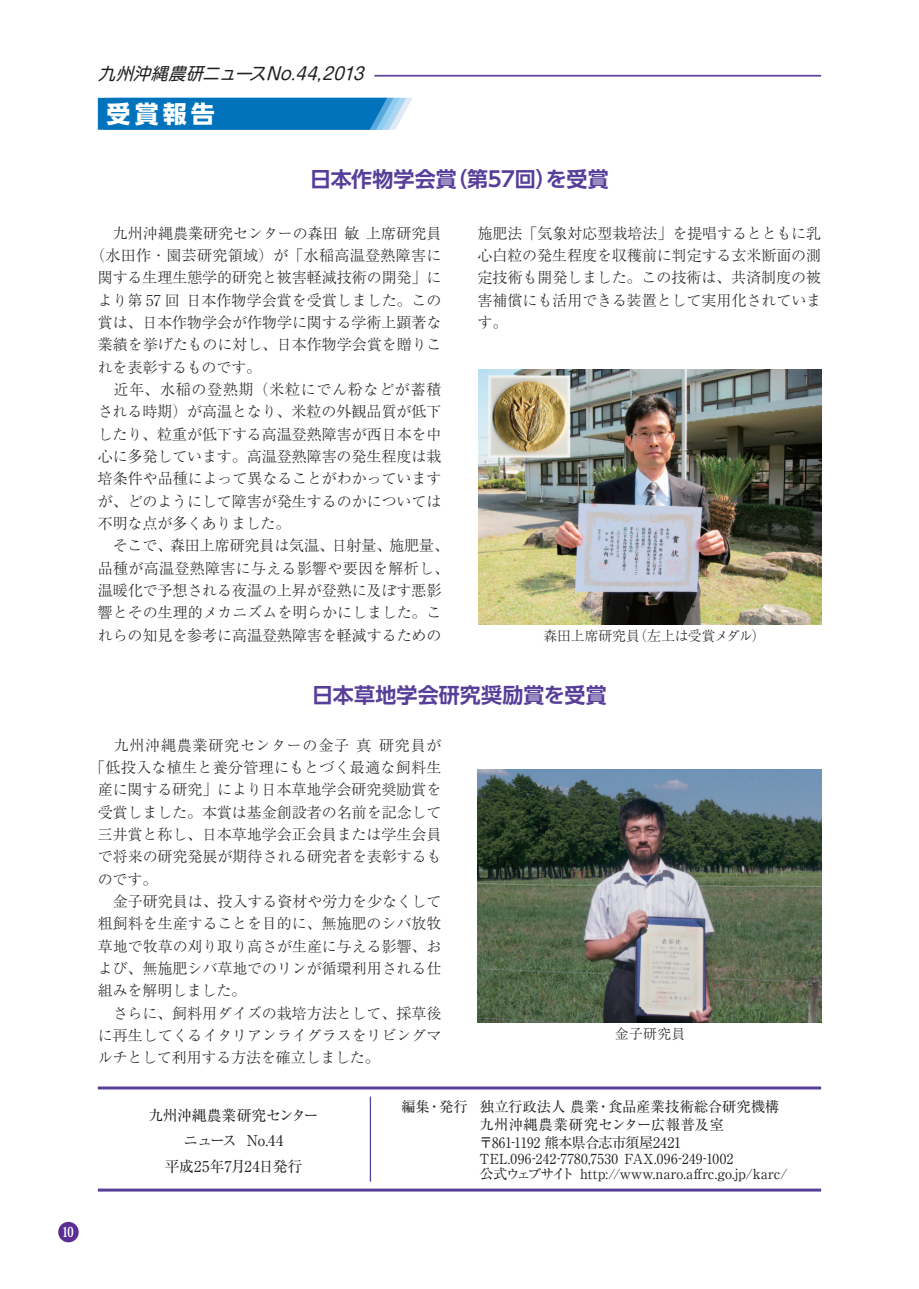
<style>
.page{position:relative;width:919px;height:1289px;background:#fff}
.page>*{position:absolute;margin:0;border:0;box-sizing:border-box;transform-origin:0 0}
.t1{font:700 24px "UD Shin Go Pro";color:#fff}
.t2{font:700 21px "UD Shin Go Pro De";letter-spacing:.005em;color:#573e99}
.t3{font:italic 16.95px "Shin M Go Pr 6 N";color:#231f20}
.t4{font:300 15px/22.4px "Ryumin Pr 6";letter-spacing:-.005em;color:#231f20;text-align:justify}
.t5{font:300 15px "Ryumin Pr 6";letter-spacing:.02em;color:#231f20}
.t6{font:300 15px "Ryumin Pr 6";letter-spacing:.05em;color:#231f20}
.t7{font:14.85px/25.5px "Ryumin Pr 6";letter-spacing:-.03em;color:#231f20;text-align:center}
.t8{font:14.4px/18px "Ryumin Pr 6";letter-spacing:-.005em;color:#231f20}
.t9{font:13.8px/14.9px "Ryumin Pr 6";letter-spacing:.01em;color:#231f20;scale:.96 1}
.t10{font:300 13.8px "Ryumin Pr 6";letter-spacing:-.005em;color:#231f20}
.t11{font:800 13.8px "Koz Min Pro";color:#fff;scale:.7 1}
</style>
<div class="page">
<svg style="left:98px;top:98px;width:314px;height:32px;background:#137ec1"></svg>
<hr style="left:374px;top:75px;width:447px;height:2px;background:#573e99">
<img style="left:478px;top:369px;width:343px;height:255px">
<img style="left:477px;top:769px;width:344px;height:253px">
<hr style="left:98px;top:1086px;width:723px;height:3px;background:#573e99">
<hr style="left:98px;top:1188px;width:723px;height:3px;background:#573e99">
<hr style="left:370px;top:1096px;width:1px;height:85px;background:#573e99">
<div style="left:58px;top:1221px;width:21px;height:21px;background:#5b2e91;border-radius:50%"></div>
<p class="t11" style="left:62px;top:1221px;width:18px">10</p>
<p class="t3" style="left:98px;top:60px;width:273px">九州沖縄農研ニュースNo.44,2013</p>
<h1 class="t1" style="left:106px;top:94px;width:110px">受賞報告</h1>
<h2 class="t2" style="left:310px;top:162px;width:300px">日本作物学会賞（第57回）を受賞</h2>
<p class="t4" style="left:98px;top:221px;width:345px">　九州沖縄農業研究センターの森田 敏 上席研究員</p>
<p class="t5" style="left:90px;top:243px;width:353px">（水田作・園芸研究領域）が「水稲高温登熟障害に</p>
<p class="t4" style="left:98px;top:266px;width:345px">関する生理生態学的研究と被害軽減技術の開発」に</p>
<p class="t4" style="left:98px;top:288px;width:345px">より第 57 回 日本作物学会賞を受賞しました。この</p>
<p class="t4" style="left:98px;top:310px;width:345px">賞は、日本作物学会が作物学に関する学術上顕著な</p>
<p class="t4" style="left:98px;top:332px;width:345px">業績を挙げたものに対し、日本作物学会賞を贈りこ</p>
<p class="t4" style="left:98px;top:355px;width:165px">れを表彰するものです。</p>
<p class="t6" style="left:98px;top:377px;width:345px">　近年、水稲の登熟期（米粒にでん粉などが蓄積</p>
<p class="t4" style="left:98px;top:399px;width:345px">される時期）が高温となり、米粒の外観品質が低下</p>
<p class="t4" style="left:98px;top:422px;width:345px">したり、粒重が低下する高温登熟障害が西日本を中</p>
<p class="t4" style="left:98px;top:444px;width:345px">心に多発しています。高温登熟障害の発生程度は栽</p>
<p class="t4" style="left:98px;top:466px;width:345px">培条件や品種によって異なることがわかっています</p>
<p class="t4" style="left:98px;top:489px;width:345px">が、どのようにして障害が発生するのかについては</p>
<p class="t4" style="left:98px;top:511px;width:194px">不明な点が多くありました。</p>
<p class="t4" style="left:98px;top:533px;width:352px">　そこで、森田上席研究員は気温、日射量、施肥量、</p>
<p class="t5" style="left:98px;top:556px;width:353px">品種が高温登熟障害に与える影響や要因を解析し、</p>
<p class="t4" style="left:98px;top:578px;width:345px">温暖化で予想される夜温の上昇が登熟に及ぼす悪影</p>
<p class="t4" style="left:98px;top:600px;width:345px">響とその生理的メカニズムを明らかにしました。こ</p>
<p class="t4" style="left:98px;top:623px;width:345px">れらの知見を参考に高温登熟障害を軽減するための</p>
<p class="t4" style="left:477px;top:221px;width:345px">施肥法「気象対応型栽培法」を提唱するとともに乳心白粒の発生程度を収穫前に判定する玄米断面の測定技術も開発しました。この技術は、共済制度の被害補償にも活用できる装置として実用化されています。</p>
<p class="t10" style="left:543px;top:625px;width:223px">森田上席研究員（左上は受賞メダル）</p>
<h2 class="t2" style="left:312px;top:677px;width:296px">日本草地学会研究奨励賞を受賞</h2>
<p class="t6" style="left:98px;top:733px;width:345px">　九州沖縄農業研究センターの金子 真 研究員が</p>
<p class="t5" style="left:90px;top:755px;width:352px">「低投入な植生と養分管理にもとづく最適な飼料生</p>
<p class="t4" style="left:98px;top:777px;width:345px">産に関する研究」により日本草地学会研究奨励賞を</p>
<p class="t4" style="left:98px;top:799px;width:345px">受賞しました。本賞は基金創設者の名前を記念して</p>
<p class="t4" style="left:98px;top:822px;width:345px">三井賞と称し、日本草地学会正会員または学生会員</p>
<p class="t4" style="left:98px;top:844px;width:345px">で将来の研究発展が期待される研究者を表彰するも</p>
<p class="t4" style="left:98px;top:866px;width:61px">のです。</p>
<p class="t4" style="left:98px;top:889px;width:345px">　金子研究員は、投入する資材や労力を少なくして</p>
<p class="t4" style="left:98px;top:911px;width:345px">粗飼料を生産することを目的に、無施肥のシバ放牧</p>
<p class="t4" style="left:98px;top:933px;width:345px">草地で牧草の刈り取り高さが生産に与える影響、お</p>
<p class="t4" style="left:98px;top:956px;width:345px">よび、無施肥シバ草地でのリンが循環利用される仕</p>
<p class="t4" style="left:98px;top:978px;width:150px">組みを解明しました。</p>
<p class="t4" style="left:98px;top:1000px;width:345px">　さらに、飼料用ダイズの栽培方法として、採草後</p>
<p class="t4" style="left:98px;top:1023px;width:345px">に再生してくるイタリアンライグラスをリビングマ</p>
<p class="t4" style="left:98px;top:1045px;width:283px">ルチとして利用する方法を確立しました。</p>
<p class="t10" style="left:615px;top:1022px;width:72px">金子研究員</p>
<p class="t7" style="left:148px;top:1101px;width:172px">九州沖縄農業研究センターニュース No.44<br>平成25年7月24日発行</p>
<p class="t8" style="left:479px;top:1096px;width:301px;text-indent:-78px">編集・発行　独立行政法人 農業・食品産業技術総合研究機構九州沖縄農業研究センター広報普及室〒861-1192 熊本県合志市須屋2421</p>
<p class="t9" style="left:479px;top:1150px;width:322px">TEL.096-242-7780,7530 FAX.096-249-1002<br>公式ウェブサイト http://www.naro.affrc.go.jp/karc/</p>
</div>
